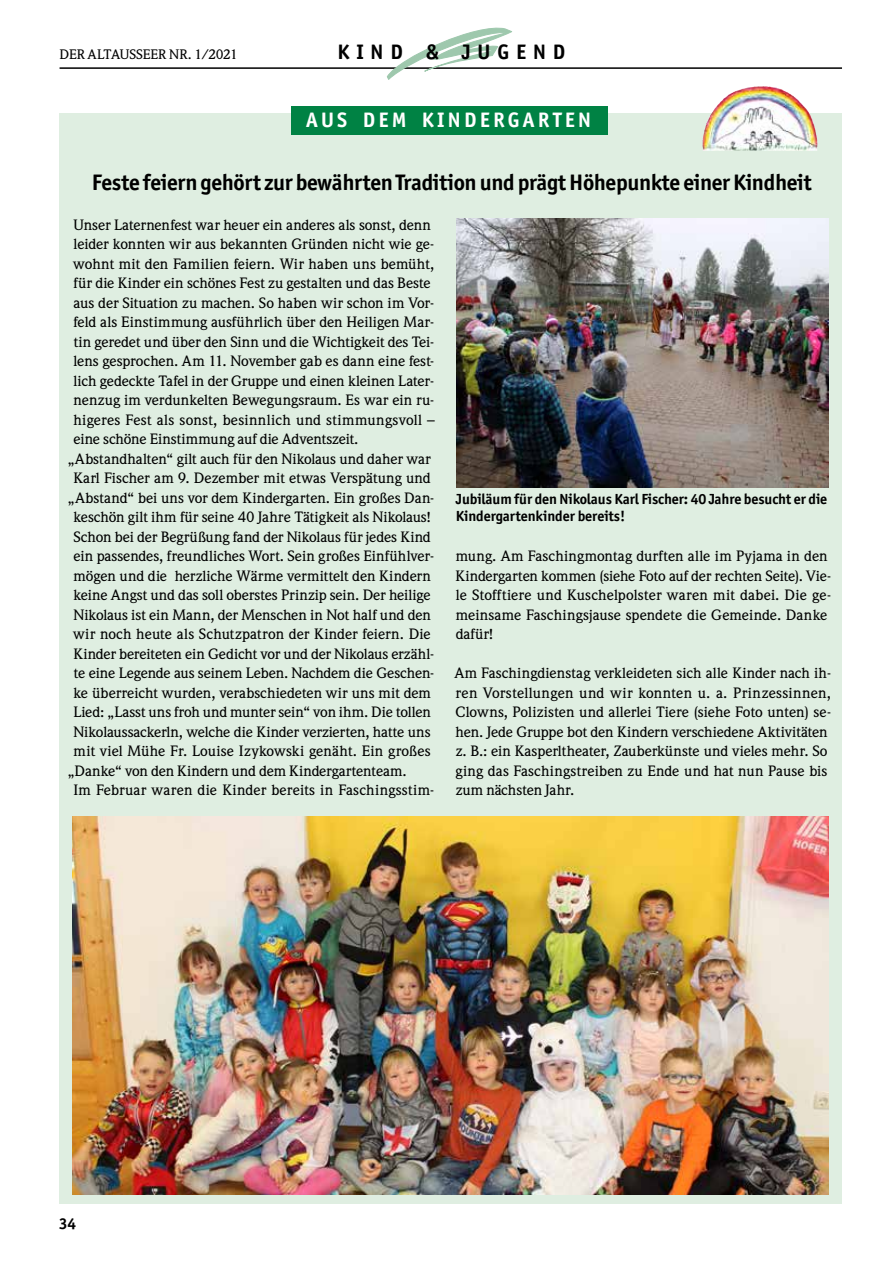
<style>
.page{position:relative;width:893px;height:1263px;background:#fff}
.page>*{position:absolute;margin:0;border:0;box-sizing:border-box;transform-origin:0 0}
.t1{font:700 22.5px "Officina Sans ITC Pro";letter-spacing:-.015em;color:#000}
.t2{font:700 21px "Officina Sans ITC Pro";letter-spacing:.155em;color:#fff}
.t3{font:700 21px "Officina Sans ITC Pro";letter-spacing:.33em;color:#000}
.t4{font:700 15.75px "Officina Sans ITC Pro";color:#000;scale:1.04 1}
.t5{font:500 14.7px/19.5px "Weidemann Std";letter-spacing:-.005em;color:#000;scale:1.04 1}
.t6{font:500 14.7px "Weidemann Std";letter-spacing:.015em;color:#000;scale:1.04 1}
.t7{font:700 14.7px/17.9px "Officina Sans ITC Pro";letter-spacing:-.01em;color:#000}
.t8{font:500 13.5px "Weidemann Std";letter-spacing:-.015em;color:#000;scale:1.04 1}
</style>
<div class="page">
<hr style="left:60px;top:67px;width:782px;height:2px;background:#000">
<svg style="left:387px;top:28px;width:125px;height:52px"></svg>
<div style="left:60px;top:113px;width:782px;height:1090px;background:#dfeee1"></div>
<div style="left:291px;top:106px;width:316px;height:29px;background:#008244"></div>
<img style="left:742px;top:86px;width:23px;height:3px">
<img style="left:456px;top:218px;width:372px;height:270px">
<img style="left:73px;top:816px;width:755px;height:379px">
<p class="t8" style="left:60px;top:47px;width:173px">DER ALTAUSSEER NR. 1/2021</p>
<h2 class="t3" style="left:337px;top:39px;width:229px">KIND &amp; JUGEND</h2>
<h2 class="t2" style="left:306px;top:107px;width:286px">AUS DEM KINDERGARTEN</h2>
<h1 class="t1" style="left:92px;top:169px;width:721px">Feste feiern gehört zur bewährten Tradition und prägt Höhepunkte einer Kindheit</h1>
<p class="t5" style="left:73px;top:215px;width:345px">Unser Laternenfest war heuer ein anderes als sonst, denn</p>
<p class="t5" style="left:74px;top:234px;width:348px">leider konnten wir aus bekannten Gründen nicht wie ge-</p>
<p class="t5" style="left:73px;top:254px;width:349px">wohnt mit den Familien feiern. Wir haben uns bemüht,</p>
<p class="t5" style="left:74px;top:273px;width:345px">für die Kinder ein schönes Fest zu gestalten und das Beste</p>
<p class="t5" style="left:74px;top:293px;width:348px">aus der Situation zu machen. So haben wir schon im Vor-</p>
<p class="t5" style="left:74px;top:312px;width:348px">feld als Einstimmung ausführlich über den Heiligen Mar-</p>
<p class="t5" style="left:73px;top:332px;width:348px">tin geredet und über den Sinn und die Wichtigkeit des Tei-</p>
<p class="t5" style="left:74px;top:351px;width:348px">lens gesprochen. Am 11. November gab es dann eine fest-</p>
<p class="t5" style="left:74px;top:371px;width:348px">lich gedeckte Tafel in der Gruppe und einen kleinen Later-</p>
<p class="t5" style="left:74px;top:390px;width:348px">nenzug im verdunkelten Bewegungsraum. Es war ein ru-</p>
<p class="t6" style="left:73px;top:411px;width:349px">higeres Fest als sonst, besinnlich und stimmungsvoll –</p>
<p class="t5" style="left:73px;top:429px;width:276px">eine schöne Einstimmung auf die Adventszeit.</p>
<p class="t5" style="left:68px;top:449px;width:351px">„Abstandhalten“ gilt auch für den Nikolaus und daher war</p>
<p class="t5" style="left:73px;top:468px;width:345px">Karl Fischer am 9. Dezember mit etwas Verspätung und</p>
<p class="t5" style="left:68px;top:488px;width:354px">„Abstand“ bei uns vor dem Kindergarten. Ein großes Dan-</p>
<p class="t5" style="left:73px;top:507px;width:345px">keschön gilt ihm für seine 40 Jahre Tätigkeit als Nikolaus!</p>
<p class="t5" style="left:74px;top:527px;width:345px">Schon bei der Begrüßung fand der Nikolaus für jedes Kind</p>
<p class="t5" style="left:73px;top:546px;width:348px">ein passendes, freundliches Wort. Sein großes Einfühlver-</p>
<p class="t5" style="left:74px;top:566px;width:345px">mögen und die herzliche Wärme vermittelt den Kindern</p>
<p class="t5" style="left:73px;top:585px;width:345px">keine Angst und das soll oberstes Prinzip sein. Der heilige</p>
<p class="t5" style="left:74px;top:605px;width:345px">Nikolaus ist ein Mann, der Menschen in Not half und den</p>
<p class="t5" style="left:73px;top:624px;width:345px">wir noch heute als Schutzpatron der Kinder feiern. Die</p>
<p class="t5" style="left:73px;top:644px;width:348px">Kinder bereiteten ein Gedicht vor und der Nikolaus erzähl-</p>
<p class="t5" style="left:73px;top:663px;width:348px">te eine Legende aus seinem Leben. Nachdem die Geschen-</p>
<p class="t5" style="left:73px;top:683px;width:345px">ke überreicht wurden, verabschiedeten wir uns mit dem</p>
<p class="t5" style="left:73px;top:702px;width:345px">Lied: „Lasst uns froh und munter sein“ von ihm. Die tollen</p>
<p class="t5" style="left:74px;top:722px;width:345px">Nikolaussackerln, welche die Kinder verzierten, hatte uns</p>
<p class="t5" style="left:74px;top:741px;width:345px">mit viel Mühe Fr. Louise Izykowski genäht. Ein großes</p>
<p class="t5" style="left:68px;top:761px;width:328px">„Danke“ von den Kindern und dem Kindergartenteam.</p>
<p class="t6" style="left:73px;top:781px;width:349px">Im Februar waren die Kinder bereits in Faschingsstim-</p>
<p class="t7" style="left:456px;top:489px;width:373px">Jubiläum für den Nikolaus Karl Fischer: 40 Jahre besucht er die<br>Kindergartenkinder bereits!</p>
<p class="t5" style="left:456px;top:546px;width:362px">mung. Am Faschingmontag durften alle im Pyjama in den Kindergarten kommen (siehe Foto auf der rechten Seite). Vie&shy;le Stofftiere und Kuschelpolster waren mit dabei. Die ge&shy;meinsame Faschingsjause spendete die Gemeinde. Danke dafür!</p>
<p class="t5" style="left:454px;top:663px;width:364px">Am Faschingdienstag verkleideten sich alle Kinder nach ih&shy;ren Vorstellungen und wir konnten u. a. Prinzessinnen, Clowns, Polizisten und allerlei Tiere (siehe Foto unten) se&shy;hen. Jede Gruppe bot den Kindern verschiedene Aktivitäten z. B.: ein Kasperltheater, Zauberkünste und vieles mehr. So ging das Faschingstreiben zu Ende und hat nun Pause bis zum nächsten Jahr.</p>
<p class="t4" style="left:59px;top:1214px;width:18px">34</p>
</div>
